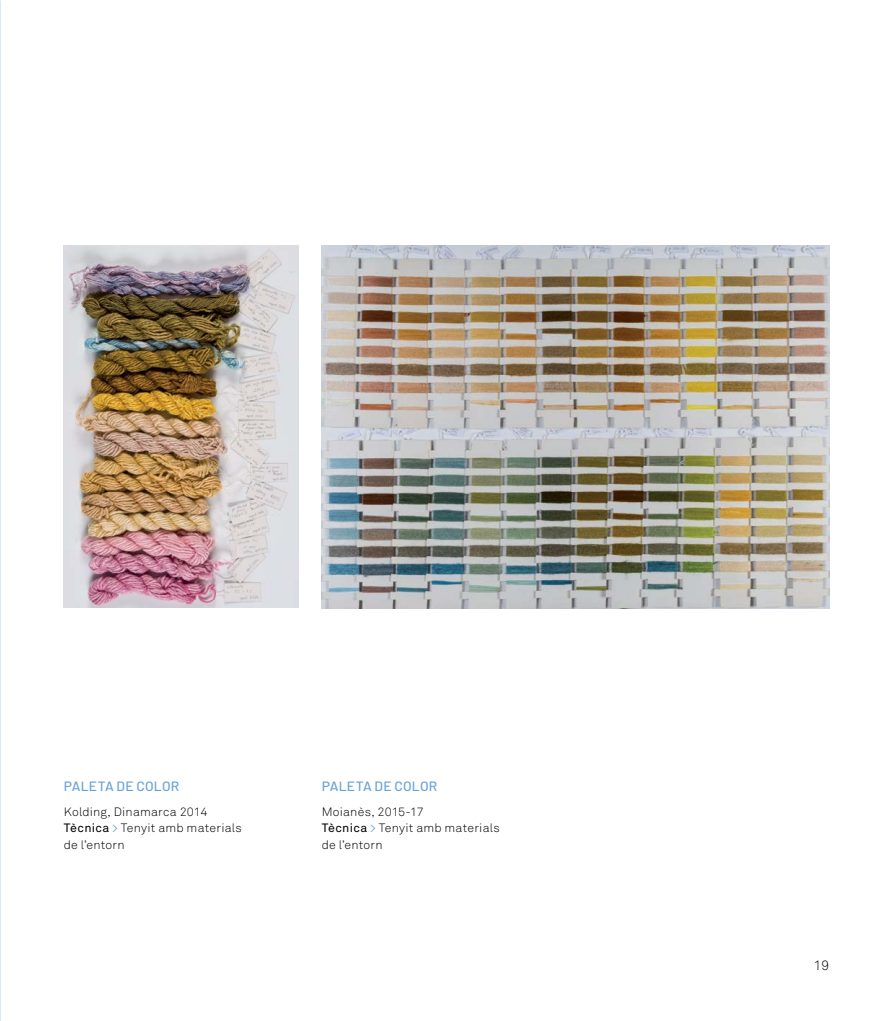
<style>
.page{position:relative;width:893px;height:1021px;background:#fff}
.page>*{position:absolute;margin:0;border:0;box-sizing:border-box;transform-origin:0 0}
.t1{font:500 13.5px "Barlow";letter-spacing:.015em;color:#68a3d8}
.t2{font:300 13.5px "Akkurat";color:#000}
.t3{font:300 12px/16.5px "Akkurat";letter-spacing:.015em;color:#000}
.s1{font-weight:400}
.s2{font-weight:400;color:#68a3d8}
</style>
<div class="page">
<img style="left:64px;top:245px;width:235px;height:363px">
<img style="left:322px;top:245px;width:507px;height:363px">
<p class="t1" style="left:64px;top:777px;width:117px">PALETA DE COLOR</p>
<p class="t3" style="left:64px;top:803px;width:180px">Kolding, Dinamarca 2014<br><span class="s1">Tècnica</span> <span class="s2">&gt;</span> Tenyit amb materials de l’entorn</p>
<p class="t1" style="left:322px;top:777px;width:117px">PALETA DE COLOR</p>
<p class="t3" style="left:322px;top:803px;width:180px">Moianès, 2015-17<br><span class="s1">Tècnica</span> <span class="s2">&gt;</span> Tenyit amb materials de l’entorn</p>
<p class="t2" style="left:814px;top:957px;width:17px">19</p>
</div>
